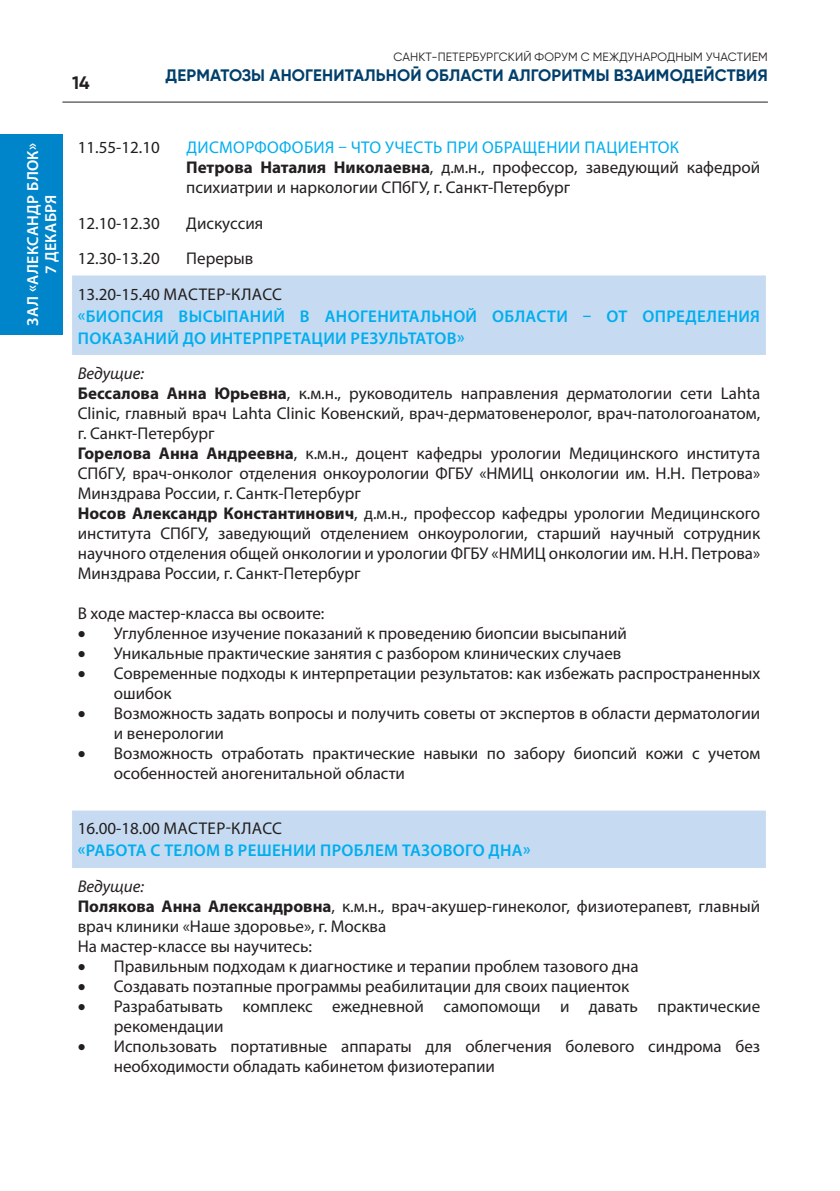
<style>
.page{position:relative;width:840px;height:1191px;background:#fff}
.page>*{position:absolute;margin:0;border:0;box-sizing:border-box;transform-origin:0 0}
.t1{font:700 18px "Gilroy";color:#231f20}
.t2{font:17px/20px "Myriad Pro";color:#231f20}
.t3{font:600 17px/22px "Myriad Pro";letter-spacing:.02em;color:#00aeef}
.t4{font:700 16.6px "Gilroy";letter-spacing:.01em;color:#003f6c}
.t5{font:600 16px/18px "Myriad Pro";letter-spacing:.02em;color:#fff;text-align:center}
.t6{font:12px "Gilroy";letter-spacing:.01em;color:#231f20}
.s1{color:#00aeef}
.s2{font-weight:700}
.s3{font-style:italic}
</style>
<div class="page">
<hr style="left:62px;top:102px;width:705px;height:1px;background:#231f20">
<svg style="left:72px;top:275px;width:693px;height:593px"></svg>
<div style="left:0;top:134px;width:62px;height:201px;background:#0084ca"></div>
<p class="t1" style="left:72px;top:72px;width:19px">14</p>
<p class="t6" style="left:393px;top:50px;width:376px">САНКТ-ПЕТЕРБУРГСКИЙ ФОРУМ С МЕЖДУНАРОДНЫМ УЧАСТИЕМ</p>
<p class="t4" style="left:165px;top:65px;width:603px">ДЕРМАТОЗЫ АНОГЕНИТАЛЬНОЙ ОБЛАСТИ АЛГОРИТМЫ ВЗАИМОДЕЙСТВИЯ</p>
<p class="t5" style="left:23px;top:325px;width:184px;rotate:-90deg">ЗАЛ «АЛЕКСАНДР БЛОК»<br>7 ДЕКАБРЯ</p>
<p class="t2" style="left:78px;top:137px;width:84px">11.55-12.10</p>
<p class="t2" style="left:186px;top:137px;width:575px"><span class="s1">ДИСМОРФОФОБИЯ – ЧТО УЧЕСТЬ ПРИ ОБРАЩЕНИИ ПАЦИЕНТОК<br></span><span class="s2">Петрова Наталия Николаевна</span>, д.м.н., профессор, заведующий кафедрой психиатрии и наркологии СПбГУ, г. Санкт-Петербург</p>
<p class="t2" style="left:78px;top:213px;width:84px">12.10-12.30</p>
<p class="t2" style="left:186px;top:213px;width:78px">Дискуссия</p>
<p class="t2" style="left:78px;top:248px;width:84px">12.30-13.20</p>
<p class="t2" style="left:78px;top:240px;width:206px;line-height:35.4px;text-indent:108px">Перерыв<br>13.20-15.40 МАСТЕР-КЛАСС</p>
<p class="t3" style="left:78px;top:304px;width:683px">«БИОПСИЯ ВЫСЫПАНИЙ В АНОГЕНИТАЛЬНОЙ ОБЛАСТИ – ОТ ОПРЕДЕЛЕНИЯ<br>ПОКАЗАНИЙ ДО ИНТЕРПРЕТАЦИИ РЕЗУЛЬТАТОВ»</p>
<p class="t2" style="left:78px;top:363px;width:683px"><span class="s3">Ведущие:<br></span><span class="s2">Бессалова Анна Юрьевна</span>, к.м.н., руководитель направления дерматологии сети Lahta Clinic, главный врач Lahta Clinic Ковенский, врач-дерматовенеролог, врач-патологоанатом, г. Санкт-Петербург<br><span class="s2">Горелова Анна Андреевна</span>, к.м.н., доцент кафедры урологии Медицинского института СПбГУ, врач-онколог отделения онкоурологии ФГБУ «НМИЦ онкологии им. Н.Н. Петрова» Минздрава России, г. Сантк-Петербург<br><span class="s2">Носов Александр Константинович</span>, д.м.н., профессор кафедры урологии Медицинского института СПбГУ, заведующий отделением онкоурологии, старший научный сотрудник научного отделения общей онкологии и урологии ФГБУ «НМИЦ онкологии им. Н.Н. Петрова» Минздрава России, г. Санкт-Петербург</p>
<p class="t2" style="left:78px;top:603px;width:248px">В ходе мастер-класса вы освоите:</p>
<p class="t2" style="left:78px;top:623px;width:550px">• Углубленное изучение показаний к проведению биопсии высыпаний</p>
<p class="t2" style="left:78px;top:643px;width:545px">• Уникальные практические занятия с разбором клинических случаев</p>
<p class="t2" style="left:114px;top:663px;width:647px;text-indent:-36px">• Современные подходы к интерпретации результатов: как избежать распространенных ошибок</p>
<p class="t2" style="left:114px;top:703px;width:647px;text-indent:-36px">• Возможность задать вопросы и получить советы от экспертов в области дерматологии и венерологии</p>
<p class="t2" style="left:114px;top:743px;width:647px;text-indent:-36px">• Возможность отработать практические навыки по забору биопсий кожи с учетом особенностей аногенитальной области</p>
<p class="t2" style="left:78px;top:818px;width:206px">16.00-18.00 МАСТЕР-КЛАСС</p>
<p class="t3" style="left:78px;top:839px;width:454px">«РАБОТА С ТЕЛОМ В РЕШЕНИИ ПРОБЛЕМ ТАЗОВОГО ДНА»</p>
<p class="t2" style="left:78px;top:876px;width:683px"><span class="s3">Ведущие:<br></span><span class="s2">Полякова Анна Александровна</span>, к.м.н., врач-акушер-гинеколог, физиотерапевт, главный врач клиники «Наше здоровье», г. Москва<br>На мастер-классе вы научитесь:</p>
<p class="t2" style="left:78px;top:956px;width:562px">• Правильным подходам к диагностике и терапии проблем тазового дна</p>
<p class="t2" style="left:78px;top:976px;width:553px">• Создавать поэтапные программы реабилитации для своих пациенток</p>
<p class="t2" style="left:114px;top:996px;width:647px;text-indent:-36px">• Разрабатывать комплекс ежедневной самопомощи и давать практические рекомендации</p>
<p class="t2" style="left:114px;top:1036px;width:647px;text-indent:-36px">• Использовать портативные аппараты для облегчения болевого синдрома без необходимости обладать кабинетом физиотерапии</p>
</div>
